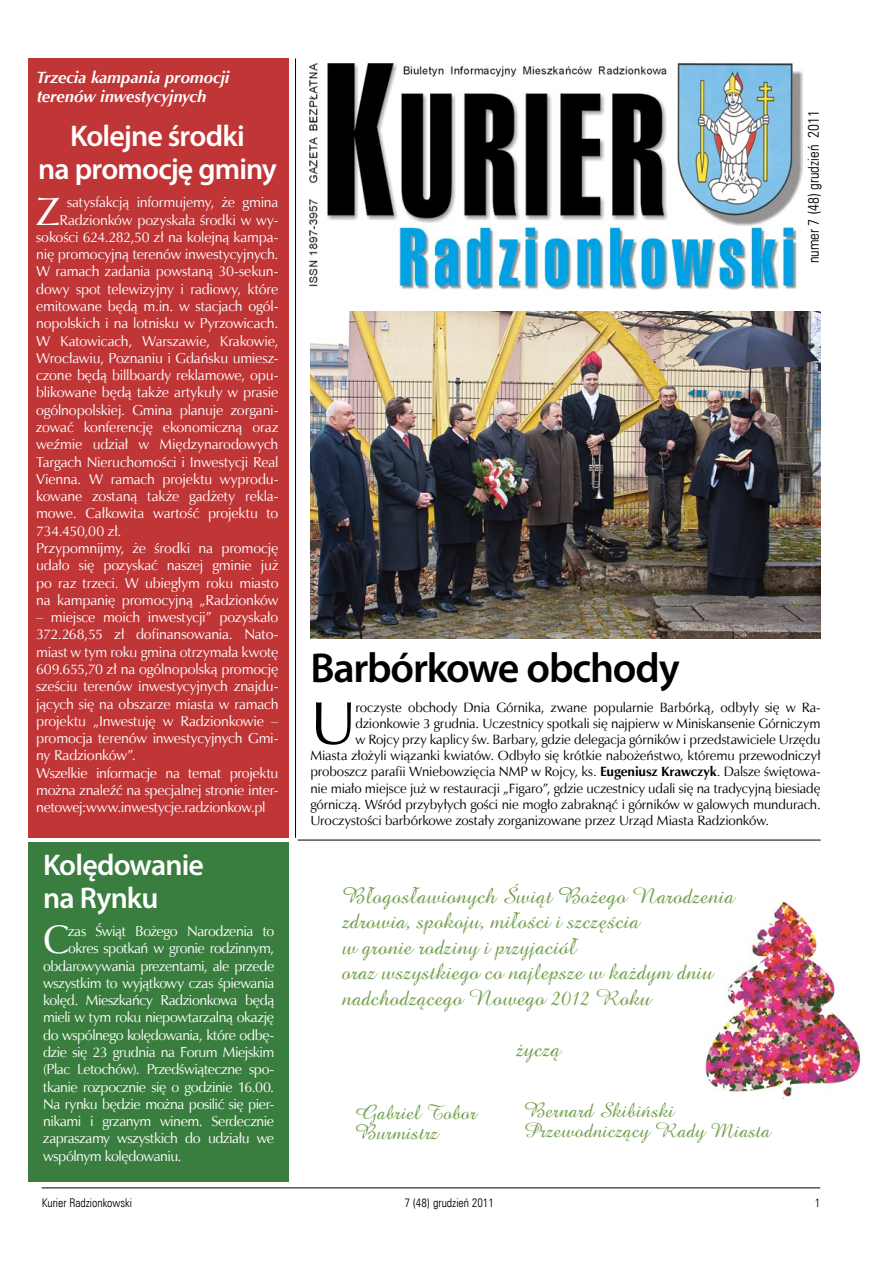
<style>
.page{position:relative;width:893px;height:1263px;background:#fff}
.page>*{position:absolute;margin:0;border:0;box-sizing:border-box;transform-origin:0 0}
.t1{font:60.9px "Zapf Humnst EU";color:#000}
.t2{font:600 42px "Myriad Pro";letter-spacing:-.03em;color:#000}
.t3{font:39.75px "Zapf Humnst EU";color:#fff}
.t4{font:600 30px/33px "Myriad Pro";letter-spacing:-.03em;color:#fff;text-align:center}
.t5{font:22.5px/25.5px "Amazone EU";letter-spacing:.01em;color:#729f4b}
.t6{font:21px/19.5px "Amazone EU";letter-spacing:.005em;color:#729f4b}
.t7{font:italic 700 16.5px/19.8px "Zapf Humnst EU";letter-spacing:-.01em;color:#fff}
.t8{font:15px "Zurich Lt Cn EU";color:#000}
.t9{font:14.4px/17.2px "Zapf Humnst EU";letter-spacing:-.015em;color:#fff}
.t10{font:14.4px "Zapf Humnst EU";letter-spacing:-.035em;color:#fff}
.t11{font:13.5px "Zapf Humnst EU";letter-spacing:-.005em;color:#000}
.t12{font:12px "Zurich Lt Cn EU";color:#000}
.s1{font-weight:700}
</style>
<div class="page">
<img style="left:309px;top:64px;width:494px;height:225px">
<img style="left:705px;top:901px;width:156px;height:199px">
<div style="left:28px;top:842px;width:261px;height:340px;background:#3a7e3f"></div>
<div style="left:28px;top:58px;width:261px;height:780px;background:#c03637"></div>
<hr style="left:295px;top:58px;width:1px;height:780px;background:#000">
<img style="left:310px;top:312px;width:510px;height:326px">
<hr style="left:298px;top:840px;width:523px;height:1px;background:#000">
<p class="t7" style="left:37px;top:68px;width:194px">Trzecia kampania promocji terenów inwestycyjnych</p>
<h3 class="t4" style="left:38px;top:118px;width:240px">Kolejne środki<br>na promocję gminy</h3>
<h3 class="t3" style="left:36px;top:186px;width:25px">Z</h3>
<p class="t9" style="left:67px;top:194px;width:213px">satysfakcją informujemy, że gmina</p>
<p class="t9" style="left:60px;top:211px;width:220px">Radzionków pozyskała środki w wy-</p>
<p class="t9" style="left:36px;top:228px;width:244px">sokości 624.282,50 zł na kolejną kampa-</p>
<p class="t9" style="left:36px;top:246px;width:244px">nię promocyjną terenów inwestycyjnych.</p>
<p class="t9" style="left:36px;top:263px;width:244px">W ramach zadania powstaną 30-sekun-</p>
<p class="t9" style="left:36px;top:280px;width:244px">dowy spot telewizyjny i radiowy, które</p>
<p class="t9" style="left:36px;top:297px;width:244px">emitowane będą m.in. w stacjach ogól-</p>
<p class="t9" style="left:36px;top:315px;width:244px">nopolskich i na lotnisku w Pyrzowicach.</p>
<p class="t9" style="left:36px;top:332px;width:244px">W Katowicach, Warszawie, Krakowie,</p>
<p class="t9" style="left:36px;top:349px;width:244px">Wrocławiu, Poznaniu i Gdańsku umiesz-</p>
<p class="t9" style="left:36px;top:367px;width:244px">czone będą billboardy reklamowe, opu-</p>
<p class="t9" style="left:36px;top:384px;width:244px">blikowane będą także artykuły w prasie</p>
<p class="t9" style="left:36px;top:401px;width:244px">ogólnopolskiej. Gmina planuje zorgani-</p>
<p class="t9" style="left:36px;top:418px;width:244px">zować konferencję ekonomiczną oraz</p>
<p class="t9" style="left:36px;top:436px;width:244px">weźmie udział w Międzynarodowych</p>
<p class="t9" style="left:36px;top:453px;width:244px">Targach Nieruchomości i Inwestycji Real</p>
<p class="t9" style="left:36px;top:470px;width:244px">Vienna. W ramach projektu wyprodu-</p>
<p class="t9" style="left:36px;top:488px;width:244px">kowane zostaną także gadżety rekla-</p>
<p class="t9" style="left:36px;top:505px;width:244px">mowe. Całkowita wartość projektu to</p>
<p class="t9" style="left:36px;top:522px;width:87px">734.450,00 zł.</p>
<p class="t9" style="left:36px;top:539px;width:244px">Przypomnijmy, że środki na promocję</p>
<p class="t9" style="left:36px;top:557px;width:244px">udało się pozyskać naszej gminie już</p>
<p class="t9" style="left:36px;top:574px;width:244px">po raz trzeci. W ubiegłym roku miasto</p>
<p class="t9" style="left:36px;top:591px;width:244px">na kampanię promocyjną „Radzionków</p>
<p class="t9" style="left:36px;top:608px;width:244px">– miejsce moich inwestycji” pozyskało 372.268,55 zł dofinansowania. Nato&shy;miast w tym roku gmina otrzymała kwotę 609.655,70 zł na ogólnopolską promocję sześciu terenów inwestycyjnych znajdu&shy;jących się na obszarze miasta w ramach projektu „Inwestuję w Radzionkowie – promocja terenów inwestycyjnych Gmi&shy;ny Radzionków”.<br>Wszelkie informacje na temat projektu można znaleźć na specjalnej stronie inter&shy;netowej:www.inwestycje.radzionkow.pl</p>
<h3 class="t4" style="left:43px;top:848px;width:162px;text-align:left">Kolędowanie na Rynku</h3>
<h3 class="t3" style="left:43px;top:915px;width:28px">C</h3>
<p class="t9" style="left:68px;top:922px;width:208px">zas Świąt Bożego Narodzenia to</p>
<p class="t9" style="left:68px;top:940px;width:208px">okres spotkań w gronie rodzinnym,</p>
<p class="t9" style="left:43px;top:957px;width:233px">obdarowywania prezentami, ale przede</p>
<p class="t9" style="left:43px;top:974px;width:233px">wszystkim to wyjątkowy czas śpiewania</p>
<p class="t9" style="left:43px;top:992px;width:233px">kolęd. Mieszkańcy Radzionkowa będą</p>
<p class="t9" style="left:43px;top:1009px;width:233px">mieli w tym roku niepowtarzalną okazję</p>
<p class="t9" style="left:43px;top:1026px;width:233px">do wspólnego kolędowania, które odbę-</p>
<p class="t10" style="left:43px;top:1043px;width:233px">dzie się 23 grudnia na Forum Miejskim</p>
<p class="t9" style="left:43px;top:1061px;width:233px">(Plac Letochów). Przedświąteczne spo-</p>
<p class="t10" style="left:43px;top:1078px;width:233px">tkanie rozpocznie się o godzinie 16.00.</p>
<p class="t10" style="left:43px;top:1095px;width:233px">Na rynku będzie można posilić się pier-</p>
<p class="t9" style="left:43px;top:1112px;width:233px">nikami i grzanym winem. Serdecznie</p>
<p class="t9" style="left:43px;top:1130px;width:233px">zapraszamy wszystkich do udziału we</p>
<p class="t9" style="left:43px;top:1147px;width:140px">wspólnym kolędowaniu.</p>
<p class="t8" style="left:804px;top:263px;width:155px;rotate:-90deg">numer 7 (48) grudzień 2011</p>
<h2 class="t2" style="left:310px;top:641px;width:371px">Barbórkowe obchody</h2>
<h1 class="t1" style="left:310px;top:685px;width:47px">U</h1>
<p class="t11" style="left:355px;top:698px;width:467px">roczyste obchody Dnia Górnika, zwane popularnie Barbórką, odbyły się w Ra-</p>
<p class="t11" style="left:355px;top:715px;width:467px">dzionkowie 3 grudnia. Uczestnicy spotkali się najpierw w Miniskansenie Górniczym</p>
<p class="t11" style="left:355px;top:731px;width:467px">w Rojcy przy kaplicy św. Barbary, gdzie delegacja górników i przedstawiciele Urzędu</p>
<p class="t11" style="left:310px;top:747px;width:512px">Miasta złożyli wiązanki kwiatów. Odbyło się krótkie nabożeństwo, któremu przewodniczył</p>
<p class="t11" style="left:310px;top:763px;width:512px">proboszcz parafii Wniebowzięcia NMP w Rojcy, ks. <span class="s1">Eugeniusz Krawczyk</span>. Dalsze świętowa-</p>
<p class="t11" style="left:310px;top:779px;width:512px">nie miało miejsce już w restauracji „Figaro”, gdzie uczestnicy udali się na tradycyjną biesiadę</p>
<p class="t11" style="left:310px;top:796px;width:512px">górniczą. Wśród przybyłych gości nie mogło zabraknąć i górników w galowych mundurach.</p>
<p class="t11" style="left:310px;top:812px;width:460px">Uroczystości barbórkowe zostały zorganizowane przez Urząd Miasta Radzionków.</p>
<h3 class="t5" style="left:342px;top:883px;width:393px">Błogosławionych Świąt Bożego Narodzenia zdrowia, spokoju, miłości i szczęścia<br>w gronie rodziny i przyjaciół<br>oraz wszystkiego co najlepsze w każdym dniu nadchodzącego Nowego 2012 Roku</h3>
<h3 class="t5" style="left:516px;top:1036px;width:46px">życzą</h3>
<h3 class="t6" style="left:355px;top:1103px;width:123px">Gabriel Tobor<br>Burmistrz</h3>
<h3 class="t6" style="left:524px;top:1101px;width:248px">Bernard Skibiński<br>Przewodniczący Rady Miasta</h3>
<p class="t12" style="left:42px;top:1196px;width:92px">Kurier Radzionkowski</p>
<p class="t12" style="left:404px;top:1196px;width:91px">7 (48) grudzień 2011</p>
<p class="t12" style="left:815px;top:1195px;width:7px">1</p>
</div>
